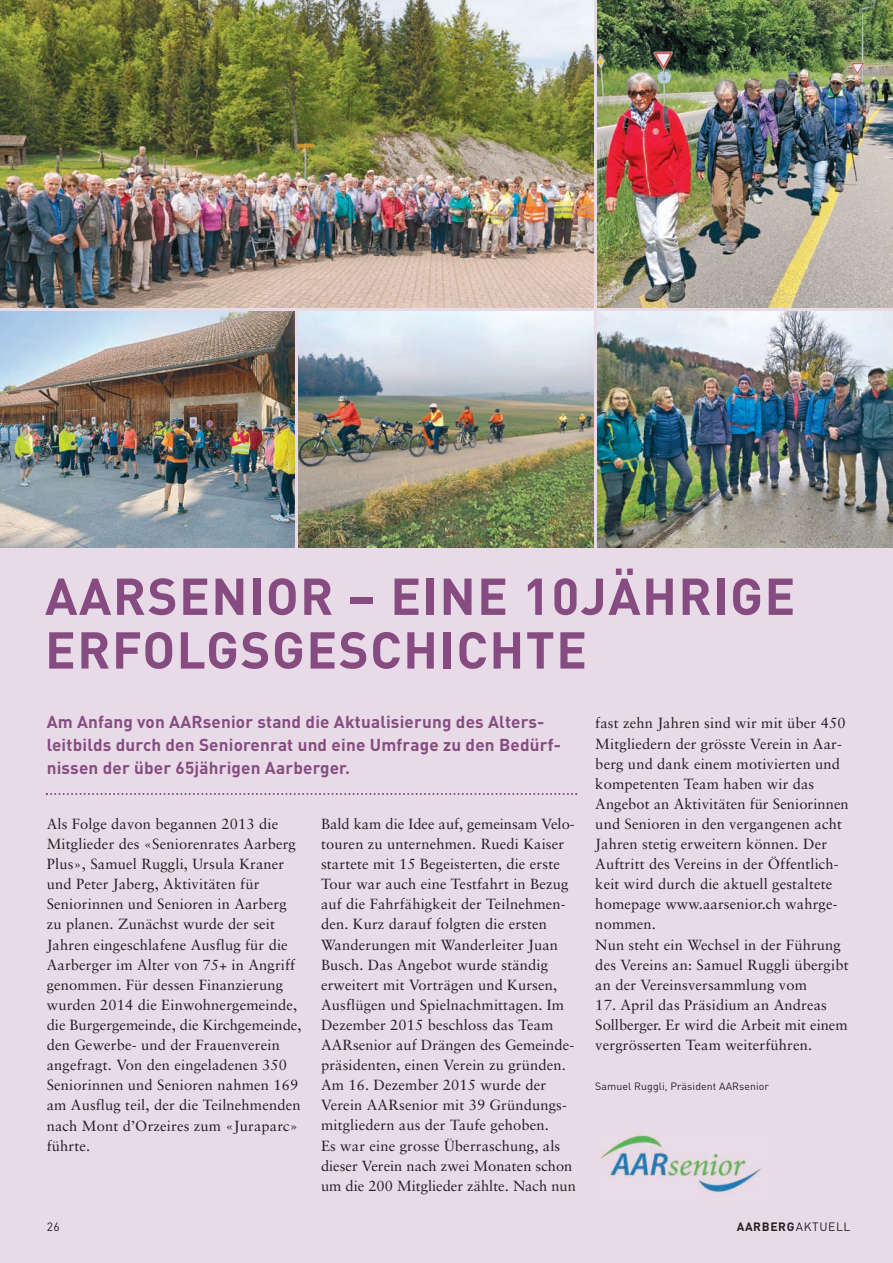
<style>
.page{position:relative;width:893px;height:1263px;background:#e8dbe7}
.page>*{position:absolute;margin:0;border:0;box-sizing:border-box;transform-origin:0 0}
.t1{font:700 51px/53.7px "DIN";letter-spacing:.025em;color:#864c81}
.t2{font:700 17.1px/23.1px "DIN";letter-spacing:.01em;color:#864c81}
.t3{font:14.7px/20.1px "Sabon";letter-spacing:.01em;color:#231f20}
.t4{font:700 12px "DIN";letter-spacing:.055em;color:#231f20}
.t5{font:12px "DIN";color:#231f20}
.t6{font:10.5px "DIN";letter-spacing:.01em;color:#231f20}
.s1{font-weight:400}
</style>
<div class="page">
<img style="left:0;top:312px;width:295px;height:235px">
<img style="left:299px;top:312px;width:295px;height:235px">
<svg style="left:46px;top:793px;width:531px;height:2px"></svg>
<img style="left:599px;top:1135px;width:162px;height:59px">
<img style="left:598px;top:312px;width:295px;height:235px">
<img style="left:598px;top:0;width:295px;height:307px">
<img style="left:0;top:0;width:594px;height:307px">
<h1 class="t1" style="left:45px;top:570px;width:752px">AARSENIOR – EINE 10JÄHRIGE<br>ERFOLGSGESCHICHTE</h1>
<p class="t2" style="left:47px;top:710px;width:516px">Am Anfang von AARsenior stand die Aktualisierung des Alters&shy;leitbilds durch den Seniorenrat und eine Umfrage zu den Bedürf&shy;nissen der über 65jährigen Aarberger.</p>
<p class="t3" style="left:595px;top:714px;width:255px">fast zehn Jahren sind wir mit über 450<br>Mitgliedern der grösste Verein in Aar&shy;berg und dank einem motivierten und kompetenten Team haben wir das Angebot an Aktivitäten für Seniorinnen und Senioren in den vergangenen acht Jahren stetig erweitern können. Der Auftritt des Vereins in der Öffentlich&shy;keit wird durch die aktuell gestaltete homepage www.aarsenior.ch wahrge&shy;nommen.<br>Nun steht ein Wechsel in der Führung des Vereins an: Samuel Ruggli übergibt an der Vereinsversammlung vom</p>
<p class="t3" style="left:595px;top:996px;width:254px">17. April das Präsidium an Andreas<br>Sollberger. Er wird die Arbeit mit einem vergrösserten Team weiterführen.</p>
<p class="t6" style="left:595px;top:1080px;width:175px">Samuel Ruggli, Präsident AARsenior</p>
<p class="t3" style="left:47px;top:815px;width:256px">Als Folge davon begannen 2013 die Mitglieder des «Seniorenrates Aarberg Plus», Samuel Ruggli, Ursula Kraner und Peter Jaberg, Aktivitäten für Seniorinnen und Senioren in Aarberg zu planen. Zunächst wurde der seit Jahren eingeschlafene Ausflug für die Aarberger im Alter von 75+ in Angriff genommen. Für dessen Finanzierung wurden 2014 die Einwohnergemeinde, die Burgergemeinde, die Kirchgemeinde, den Gewerbe- und der Frauenverein angefragt. Von den eingeladenen 350<br>Seniorinnen und Senioren nahmen 169 am Ausflug teil, der die Teilnehmenden nach Mont d’Orzeires zum «Juraparc» führte.</p>
<p class="t3" style="left:321px;top:815px;width:256px">Bald kam die Idee auf, gemeinsam Velo&shy;touren zu unternehmen. Ruedi Kaiser startete mit 15 Begeisterten, die erste Tour war auch eine Testfahrt in Bezug auf die Fahrfähigkeit der Teilnehmen&shy;den. Kurz darauf folgten die ersten Wanderungen mit Wanderleiter Juan Busch. Das Angebot wurde ständig erweitert mit Vorträgen und Kursen, Ausflügen und Spielnachmittagen. Im Dezember 2015 beschloss das Team AARsenior auf Drängen des Gemeinde&shy;präsidenten, einen Verein zu gründen.<br>Am 16. Dezember 2015 wurde der Verein AARsenior mit 39 Gründungs&shy;mitgliedern aus der Taufe gehoben.<br>Es war eine grosse Überraschung, als dieser Verein nach zwei Monaten schon um die 200 Mitglieder zählte. Nach nun</p>
<p class="t5" style="left:47px;top:1220px;width:15px">26</p>
<p class="t4" style="left:737px;top:1220px;width:115px">AARBERG<span class="s1">AKTUELL</span></p>
</div>
